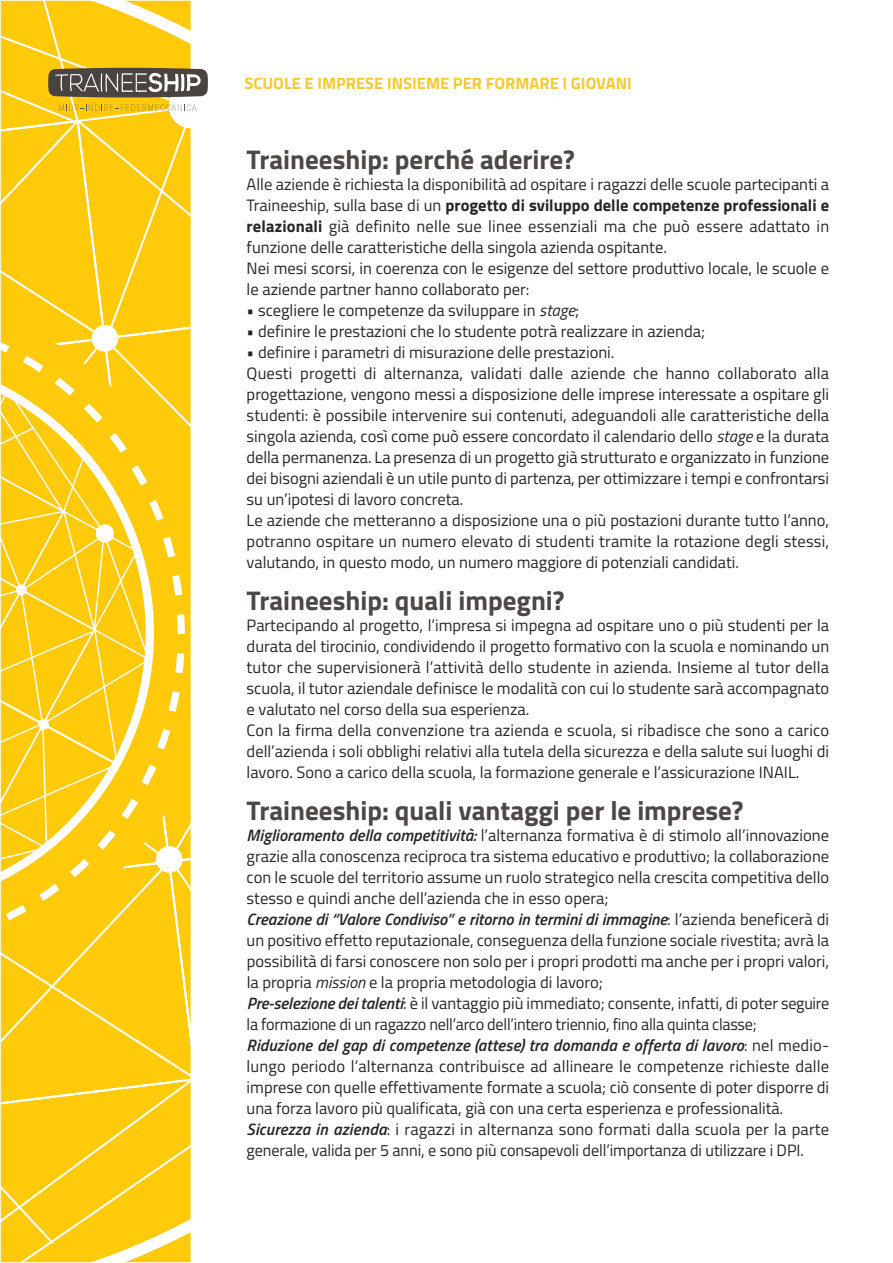
<style>
.page{position:relative;width:893px;height:1263px;background:#fff}
.page>*{position:absolute;margin:0;border:0;box-sizing:border-box;transform-origin:0 0}
.t1{font:700 27px "Titillium";color:#4d4846}
.t2{font:16.5px/21px "Titillium";color:#272627}
.t3{font:700 16.5px "Titillium";color:#f3ca32}
.s1{font-weight:700}
.s2{font-style:italic}
.s3{font-weight:600;font-style:italic}
</style>
<div class="page">
<svg style="left:0;top:0;width:208px;height:1263px;background:#fbd239"></svg>
<p class="t3" style="left:244px;top:77px;width:389px">SCUOLE E IMPRESE INSIEME PER FORMARE I GIOVANI</p>
<h1 class="t1" style="left:247px;top:150px;width:330px">Traineeship: perché aderire?</h1>
<p class="t2" style="left:247px;top:175px;width:584px">Alle aziende è richiesta la disponibilità ad ospitare i ragazzi delle scuole partecipanti a Traineeship, sulla base di un <span class="s1">progetto di sviluppo delle competenze professionali e relazionali</span> già definito nelle sue linee essenziali ma che può essere adattato in funzione delle caratteristiche della singola azienda ospitante.<br>Nei mesi scorsi, in coerenza con le esigenze del settore produttivo locale, le scuole e le aziende partner hanno collaborato per:</p>
<p class="t2" style="left:247px;top:301px;width:334px">• scegliere le competenze da sviluppare in <span class="s2">stage</span>;</p>
<p class="t2" style="left:247px;top:322px;width:460px">• definire le prestazioni che lo studente potrà realizzare in azienda;</p>
<p class="t2" style="left:247px;top:343px;width:584px">• definire i parametri di misurazione delle prestazioni.<br>Questi progetti di alternanza, validati dalle aziende che hanno collaborato alla progettazione, vengono messi a disposizione delle imprese interessate a ospitare gli studenti: è possibile intervenire sui contenuti, adeguandoli alle caratteristiche della singola azienda, così come può essere concordato il calendario dello <span class="s2">stage</span> e la durata della permanenza. La presenza di un progetto già strutturato e organizzato in funzione dei bisogni aziendali è un utile punto di partenza, per ottimizzare i tempi e confrontarsi su un’ipotesi di lavoro concreta.<br>Le aziende che metteranno a disposizione una o più postazioni durante tutto l’anno, potranno ospitare un numero elevato di studenti tramite la rotazione degli stessi, valutando, in questo modo, un numero maggiore di potenziali candidati.</p>
<h1 class="t1" style="left:247px;top:591px;width:320px">Traineeship: quali impegni?</h1>
<p class="t2" style="left:247px;top:616px;width:584px">Partecipando al progetto, l’impresa si impegna ad ospitare uno o più studenti per la durata del tirocinio, condividendo il progetto formativo con la scuola e nominando un tutor che supervisionerà l’attività dello studente in azienda. Insieme al tutor della scuola, il tutor aziendale definisce le modalità con cui lo studente sarà accompagnato e valutato nel corso della sua esperienza.<br>Con la firma della convenzione tra azienda e scuola, si ribadisce che sono a carico dell’azienda i soli obblighi relativi alla tutela della sicurezza e della salute sui luoghi di lavoro. Sono a carico della scuola, la formazione generale e l’assicurazione INAIL.</p>
<h1 class="t1" style="left:247px;top:801px;width:498px">Traineeship: quali vantaggi per le imprese?</h1>
<p class="t2" style="left:247px;top:826px;width:584px"><span class="s3">Miglioramento della competitività:</span> l’alternanza formativa è di stimolo all’innovazione grazie alla conoscenza reciproca tra sistema educativo e produttivo; la collaborazione con le scuole del territorio assume un ruolo strategico nella crescita competitiva dello stesso e quindi anche dell’azienda che in esso opera;<br><span class="s3">Creazione di “Valore Condiviso” e ritorno in termini di immagine</span>: l’azienda beneficerà di un positivo effetto reputazionale, conseguenza della funzione sociale rivestita; avrà la possibilità di farsi conoscere non solo per i propri prodotti ma anche per i propri valori, la propria <span class="s2">mission</span> e la propria metodologia di lavoro;<br><span class="s3">Pre-selezione dei talenti</span>: è il vantaggio più immediato; consente, infatti, di poter seguire la formazione di un ragazzo nell’arco dell’intero triennio, fino alla quinta classe;<br><span class="s3">Riduzione del gap di competenze (attese) tra domanda e offerta di lavoro</span>: nel medio&shy;lungo periodo l’alternanza contribuisce ad allineare le competenze richieste dalle imprese con quelle effettivamente formate a scuola; ciò consente di poter disporre di una forza lavoro più qualificata, già con una certa esperienza e professionalità<span class="s2">.<br></span><span class="s3">Sicurezza in azienda</span>: i ragazzi in alternanza sono formati dalla scuola per la parte generale, valida per 5 anni, e sono più consapevoli dell’importanza di utilizzare i DPI.</p>
</div>
